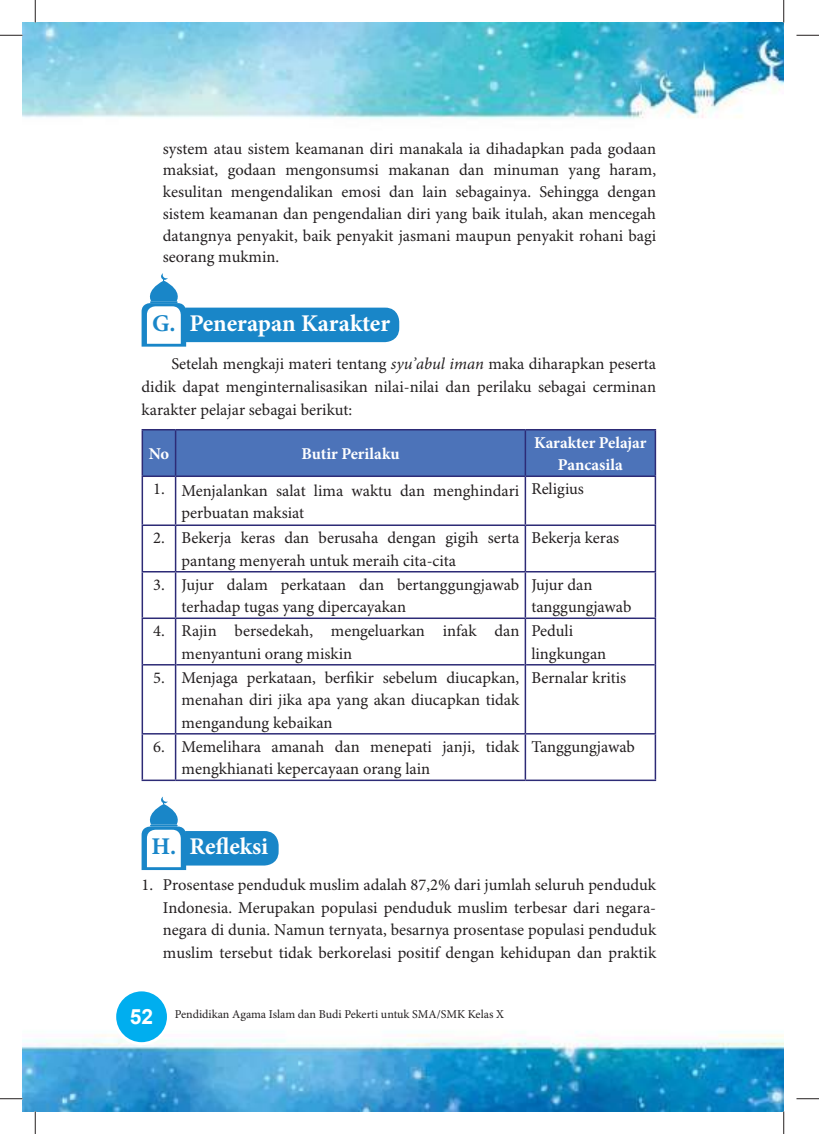
<style>
.page{position:relative;width:819px;height:1134px;background:#fff}
.page>*{position:absolute;margin:0;border:0;box-sizing:border-box;transform-origin:0 0}
.t1{font:700 24px "Minion Pro";letter-spacing:-.005em;color:#fff}
.t2{font:700 21px "Arial";color:#fff}
.t3{font:16.5px/22.5px "Minion Pro";color:#231f20}
.t4{font:700 16.5px/22.5px "Minion Pro";letter-spacing:-.005em;color:#fff;text-align:center}
.t5{font:12px "Minion Pro";letter-spacing:-.005em;color:#231f20}
.s1{color:#1986c8}
.s2{font-style:italic}
</style>
<div class="page">
<img style="left:22px;top:22px;width:762px;height:1089px">
<div style="left:115px;top:989px;width:53px;height:54px;background:#00aeef;border-radius:50%"></div>
<div style="left:113px;top:988px;width:57px;height:57px;border:3px solid #fff;border-radius:50%"></div>
<svg style="left:142px;top:273px;width:257px;height:73px"></svg>
<div style="left:143px;top:430px;width:512px;height:45px;background:#4c73b9"></div>
<hr style="left:142px;top:429px;width:34px;height:1px;background:#2d2b76">
<hr style="left:142px;top:430px;width:1px;height:45px;background:#2d2b76">
<hr style="left:176px;top:429px;width:349px;height:1px;background:#2d2b76">
<hr style="left:175px;top:430px;width:1px;height:45px;background:#2d2b76">
<hr style="left:525px;top:429px;width:131px;height:1px;background:#2d2b76">
<hr style="left:525px;top:430px;width:1px;height:45px;background:#2d2b76">
<hr style="left:655px;top:430px;width:1px;height:45px;background:#2d2b76">
<hr style="left:142px;top:475px;width:34px;height:2px;background:#2d2b76">
<hr style="left:142px;top:477px;width:1px;height:47px;background:#2d2b76">
<hr style="left:143px;top:664px;width:32px;height:1px;background:#2d2b76">
<hr style="left:176px;top:475px;width:349px;height:2px;background:#2d2b76">
<hr style="left:175px;top:477px;width:1px;height:47px;background:#2d2b76">
<hr style="left:176px;top:664px;width:349px;height:1px;background:#2d2b76">
<hr style="left:525px;top:475px;width:131px;height:2px;background:#2d2b76">
<hr style="left:525px;top:477px;width:1px;height:47px;background:#2d2b76">
<hr style="left:655px;top:477px;width:1px;height:47px;background:#2d2b76">
<hr style="left:526px;top:664px;width:129px;height:1px;background:#2d2b76">
<hr style="left:142px;top:524px;width:34px;height:2px;background:#2d2b76">
<hr style="left:142px;top:526px;width:1px;height:45px;background:#2d2b76">
<hr style="left:176px;top:524px;width:349px;height:2px;background:#2d2b76">
<hr style="left:175px;top:526px;width:1px;height:45px;background:#2d2b76">
<hr style="left:525px;top:524px;width:131px;height:2px;background:#2d2b76">
<hr style="left:525px;top:526px;width:1px;height:45px;background:#2d2b76">
<hr style="left:655px;top:526px;width:1px;height:45px;background:#2d2b76">
<hr style="left:142px;top:571px;width:34px;height:1px;background:#2d2b76">
<hr style="left:142px;top:572px;width:1px;height:45px;background:#2d2b76">
<hr style="left:176px;top:571px;width:349px;height:1px;background:#2d2b76">
<hr style="left:175px;top:572px;width:1px;height:45px;background:#2d2b76">
<hr style="left:525px;top:571px;width:131px;height:1px;background:#2d2b76">
<hr style="left:525px;top:572px;width:1px;height:45px;background:#2d2b76">
<hr style="left:655px;top:572px;width:1px;height:45px;background:#2d2b76">
<hr style="left:142px;top:617px;width:34px;height:2px;background:#2d2b76">
<hr style="left:142px;top:619px;width:1px;height:45px;background:#2d2b76">
<hr style="left:176px;top:617px;width:349px;height:2px;background:#2d2b76">
<hr style="left:175px;top:619px;width:1px;height:45px;background:#2d2b76">
<hr style="left:525px;top:617px;width:131px;height:2px;background:#2d2b76">
<hr style="left:525px;top:619px;width:1px;height:45px;background:#2d2b76">
<hr style="left:655px;top:619px;width:1px;height:45px;background:#2d2b76">
<hr style="left:142px;top:664px;width:1px;height:69px;background:#2d2b76">
<hr style="left:175px;top:664px;width:1px;height:69px;background:#2d2b76">
<hr style="left:525px;top:664px;width:1px;height:69px;background:#2d2b76">
<hr style="left:655px;top:664px;width:1px;height:69px;background:#2d2b76">
<hr style="left:142px;top:733px;width:34px;height:1px;background:#2d2b76">
<hr style="left:142px;top:734px;width:1px;height:45px;background:#2d2b76">
<hr style="left:142px;top:779px;width:34px;height:2px;background:#2d2b76">
<hr style="left:176px;top:733px;width:349px;height:1px;background:#2d2b76">
<hr style="left:175px;top:734px;width:1px;height:45px;background:#2d2b76">
<hr style="left:176px;top:779px;width:349px;height:2px;background:#2d2b76">
<hr style="left:525px;top:733px;width:131px;height:1px;background:#2d2b76">
<hr style="left:525px;top:734px;width:1px;height:45px;background:#2d2b76">
<hr style="left:655px;top:734px;width:1px;height:45px;background:#2d2b76">
<hr style="left:525px;top:779px;width:131px;height:2px;background:#2d2b76">
<svg style="left:142px;top:796px;width:137px;height:74px"></svg>
<hr style="left:0;top:34px;width:23px;height:2px;background:#fff">
<hr style="left:0;top:1097px;width:23px;height:2px;background:#fff">
<hr style="left:34px;top:0;width:2px;height:23px;background:#fff">
<svg style="left:0;top:35px;width:23px;height:1px"></svg>
<svg style="left:796px;top:35px;width:23px;height:1px"></svg>
<svg style="left:0;top:1098px;width:23px;height:1px"></svg>
<svg style="left:796px;top:1098px;width:23px;height:1px"></svg>
<svg style="left:35px;top:0;width:1px;height:23px"></svg>
<svg style="left:35px;top:1111px;width:1px;height:23px"></svg>
<svg style="left:783px;top:0;width:1px;height:23px"></svg>
<svg style="left:783px;top:1111px;width:1px;height:23px"></svg>
<p class="t3" style="left:163px;top:138px;width:495px;line-height:21.8px;text-align:justify">system atau sistem keamanan diri manakala ia dihadapkan pada godaan maksiat, godaan mengonsumsi makanan dan minuman yang haram, kesulitan mengendalikan emosi dan lain sebagainya. Sehingga dengan sistem keamanan dan pengendalian diri yang baik itulah, akan mencegah datangnya penyakit, baik penyakit jasmani maupun penyakit rohani bagi seorang mukmin.</p>
<h1 class="t1" style="left:152px;top:313px;width:239px"><span class="s1">G.</span> Penerapan Karakter</h1>
<p class="t3" style="left:142px;top:353px;width:516px;text-align:justify;text-indent:30px">Setelah mengkaji materi tentang <span class="s2">syu’abul iman</span> maka diharapkan peserta didik dapat menginternalisasikan nilai-nilai dan perilaku sebagai cerminan karakter pelajar sebagai berikut:</p>
<p class="t4" style="left:149px;top:444px;width:22px">No</p>
<p class="t4" style="left:301px;top:444px;width:99px">Butir Perilaku</p>
<p class="t4" style="left:534px;top:432px;width:114px">Karakter Pelajar<br>Pancasila</p>
<p class="t3" style="left:182px;top:479px;width:339px;text-indent:-28px">1. Menjalankan salat lima waktu dan menghindari perbuatan maksiat</p>
<p class="t3" style="left:531px;top:478px;width:54px">Religius</p>
<p class="t3" style="left:182px;top:527px;width:339px;text-indent:-28px">2. Bekerja keras dan berusaha dengan gigih serta pantang menyerah untuk meraih cita-cita</p>
<p class="t3" style="left:531px;top:527px;width:89px">Bekerja keras</p>
<p class="t3" style="left:182px;top:574px;width:339px;text-indent:-28px">3. Jujur dalam perkataan dan bertanggungjawab terhadap tugas yang dipercayakan</p>
<p class="t3" style="left:531px;top:574px;width:102px">Jujur dan tanggungjawab</p>
<p class="t3" style="left:182px;top:620px;width:339px;text-indent:-28px">4. Rajin bersedekah, mengeluarkan infak dan menyantuni orang miskin</p>
<p class="t3" style="left:531px;top:620px;width:76px">Peduli lingkungan</p>
<p class="t3" style="left:182px;top:667px;width:339px;text-align:justify;text-indent:-28px">5. Menjaga perkataan, berfikir sebelum diucapkan, menahan diri jika apa yang akan diucapkan tidak mengandung kebaikan</p>
<p class="t3" style="left:531px;top:667px;width:96px">Bernalar kritis</p>
<p class="t3" style="left:182px;top:736px;width:339px;text-indent:-28px">6. Memelihara amanah dan menepati janji, tidak mengkhianati kepercayaan orang lain</p>
<p class="t3" style="left:531px;top:736px;width:105px">Tanggungjawab</p>
<h1 class="t1" style="left:151px;top:836px;width:118px"><span class="s1">H.</span> Refleksi</h1>
<p class="t3" style="left:163px;top:874px;width:495px;text-align:justify;text-indent:-21px">1. Prosentase penduduk muslim adalah 87,2% dari jumlah seluruh penduduk Indonesia. Merupakan populasi penduduk muslim terbesar dari negara&shy;negara di dunia. Namun ternyata, besarnya prosentase populasi penduduk muslim tersebut tidak berkorelasi positif dengan kehidupan dan praktik</p>
<p class="t2" style="left:130px;top:1004px;width:25px">52</p>
<p class="t5" style="left:175px;top:1008px;width:331px">Pendidikan Agama Islam dan Budi Pekerti untuk SMA/SMK Kelas X</p>
</div>
